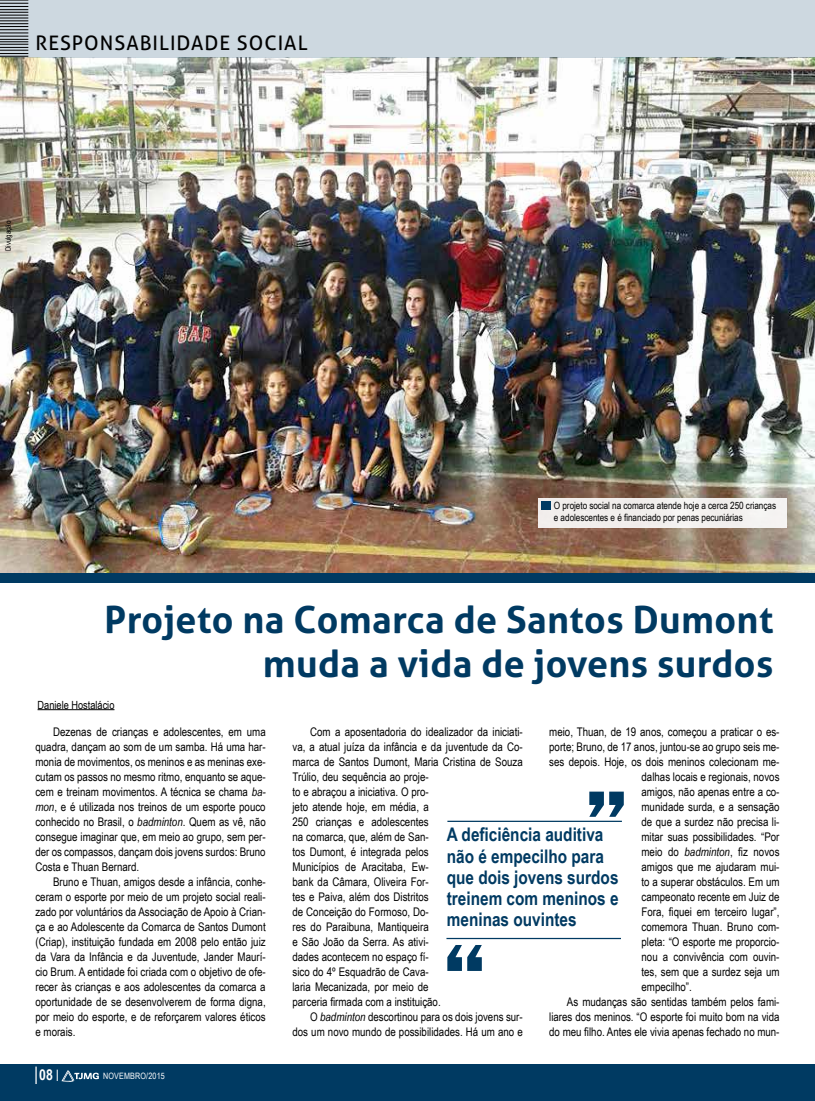
<style>
.page{position:relative;width:815px;height:1101px;background:#fff}
.page>*{position:absolute;margin:0;border:0;box-sizing:border-box;transform-origin:0 0}
.t1{font:700 37.5px/43.8px "Aller";letter-spacing:.01em;color:#003a62;text-align:right}
.t2{font:20px "Aller";letter-spacing:.05em;color:#000}
.t3{font:700 18.75px/21.2px "Arial Narrow";color:#003a62}
.t4{font:700 15px "Arial Narrow";color:#fff}
.t5{font:11.88px/15px "Arial Narrow";color:#000;text-align:justify}
.t6{font:11.25px "Arial Narrow";color:#000}
.t7{font:10px/12px "Arial Narrow";letter-spacing:-.005em;color:#000}
.t8{font:8.75px "Arial Narrow";letter-spacing:.02em;color:#fff}
.t9{font:7.5px "Arial Narrow";color:#000}
.s1{font-style:italic}
</style>
<div class="page">
<div style="left:0;top:458px;width:815px;height:124px;background:#003a62"></div>
<img style="left:0;top:57px;width:815px;height:515px">
<svg style="left:589px;top:791px;width:35px;height:25px"></svg>
<svg style="left:447px;top:945px;width:35px;height:25px"></svg>
<hr style="left:446px;top:937px;width:175px;height:1px;background:#003a62">
<hr style="left:447px;top:820px;width:175px;height:1px;background:#003a62">
<div style="left:0;top:1064px;width:815px;height:36px;background:#003a62"></div>
<div style="left:0;top:0;width:815px;height:57px;background:#cdd8e0"></div>
<svg style="left:35px;top:1066px;width:2px;height:17px"></svg>
<svg style="left:57px;top:1069px;width:42px;height:12px"></svg>
<hr style="left:38px;top:709px;width:76px;height:1px;background:#000">
<svg style="left:0;top:0;width:28px;height:57px"></svg>
<div style="left:539px;top:498px;width:248px;height:29px;background:#f2efed"></div>
<div style="left:541px;top:501px;width:10px;height:9px;background:#003a62"></div>
<h2 class="t2" style="left:35px;top:31px;width:26px">RESPONSABILIDADE</h2>
<h2 class="t2" style="left:237px;top:31px;width:52px">SOCIAL</h2>
<p class="t9" style="left:3px;top:251px;width:32px;rotate:-90deg">Divulgação</p>
<p class="t7" style="left:554px;top:499px;width:224px">O projeto social na comarca atende hoje a cerca 250 crianças e adolescentes e é financiado por penas pecuniárias</p>
<h1 class="t1" style="left:104px;top:597px;width:670px">Projeto na Comarca de Santos Dumont muda a vida de jovens surdos</h1>
<p class="t6" style="left:38px;top:696px;width:78px">Daniele Hostalácio</p>
<p class="t5" style="left:35px;top:723px;width:232px;text-indent:18px">Dezenas de crianças e adolescentes, em uma quadra, dançam ao som de um samba. Há uma har&shy;monia de movimentos, os meninos e as meninas exe&shy;cutam os passos no mesmo ritmo, enquanto se aque&shy;cem e treinam movimentos. A técnica se chama <span class="s1">ba&shy;mon</span>, e é utilizada nos treinos de um esporte pouco conhecido no Brasil, o <span class="s1">badminton</span>. Quem as vê, não consegue imaginar que, em meio ao grupo, sem per&shy;der os compassos, dançam dois jovens surdos: Bruno Costa e Thuan Bernard.</p>
<p class="t5" style="left:35px;top:873px;width:232px;text-indent:18px">Bruno e Thuan, amigos desde a infância, conhe&shy;ceram o esporte por meio de um projeto social reali&shy;zado por voluntários da Associação de Apoio à Crian&shy;ça e ao Adolescente da Comarca de Santos Dumont (Criap), instituição fundada em 2008 pelo então juiz da Vara da Infância e da Juventude, Jander Maurí&shy;cio Brum. A entidade foi criada com o objetivo de ofe&shy;recer às crianças e aos adolescentes da comarca a oportunidade de se desenvolverem de forma digna, por meio do esporte, e de reforçarem valores éticos e morais.</p>
<p class="t4" style="left:39px;top:1063px;width:15px">08</p>
<p class="t8" style="left:103px;top:1069px;width:63px">NOVEMBRO/2015</p>
<p class="t5" style="left:292px;top:723px;width:232px;text-align:left;text-indent:18px">Com a aposentadoria do idealizador da iniciati&shy;va, a atual juíza da infância e da juventude da Co&shy;marca de Santos Dumont, Maria Cristina de Souza<br>Trúlio, deu sequência ao proje-<br>to e abraçou a iniciativa. O pro-<br>jeto atende hoje, em média, a<br>250 crianças e adolescentes<br>na comarca, que, além de San-<br>tos Dumont, é integrada pelos<br>Municípios de Aracitaba, Ew-<br>bank da Câmara, Oliveira For-<br>tes e Paiva, além dos Distritos<br>de Conceição do Formoso, Do-<br>res do Paraibuna, Mantiqueira<br>e São João da Serra. As ativi-<br>dades acontecem no espaço fí-<br>sico do 4º Esquadrão de Cava-<br>laria Mecanizada, por meio de<br>parceria firmada com a instituição.</p>
<p class="t5" style="left:292px;top:1008px;width:232px;text-align:right">O <span class="s1">badminton</span> descortinou para os dois jovens sur&shy;dos um novo mundo de possibilidades. Há um ano e</p>
<p class="t5" style="left:549px;top:723px;width:232px">meio, Thuan, de 19 anos, começou a praticar o es-</p>
<p class="t5" style="left:549px;top:738px;width:232px">porte; Bruno, de 17 anos, juntou-se ao grupo seis me-</p>
<p class="t5" style="left:549px;top:753px;width:232px">ses depois. Hoje, os dois meninos colecionam me-</p>
<p class="t5" style="left:641px;top:768px;width:140px">dalhas locais e regionais, novos</p>
<p class="t5" style="left:641px;top:783px;width:140px">amigos, não apenas entre a co-</p>
<p class="t5" style="left:641px;top:798px;width:140px">munidade surda, e a sensação</p>
<p class="t5" style="left:641px;top:813px;width:140px">de que a surdez não precisa li-</p>
<p class="t5" style="left:641px;top:828px;width:140px">mitar suas possibilidades. “Por</p>
<p class="t5" style="left:641px;top:843px;width:140px">meio do <span class="s1">badminton</span>, fiz novos</p>
<p class="t5" style="left:641px;top:858px;width:140px">amigos que me ajudaram mui-</p>
<p class="t5" style="left:641px;top:873px;width:140px">to a superar obstáculos. Em um</p>
<p class="t5" style="left:641px;top:888px;width:140px">campeonato recente em Juiz de</p>
<p class="t5" style="left:641px;top:903px;width:140px">Fora, fiquei em terceiro lugar”,</p>
<p class="t5" style="left:641px;top:918px;width:140px">comemora Thuan. Bruno com-</p>
<p class="t5" style="left:641px;top:933px;width:140px">pleta: “O esporte me proporcio-</p>
<p class="t5" style="left:641px;top:948px;width:140px">nou a convivência com ouvin-</p>
<p class="t5" style="left:641px;top:963px;width:140px">tes, sem que a surdez seja um</p>
<p class="t5" style="left:641px;top:978px;width:52px">empecilho”.</p>
<p class="t5" style="left:567px;top:993px;width:214px">As mudanças são sentidas também pelos fami-</p>
<p class="t5" style="left:549px;top:1008px;width:232px">liares dos meninos. “O esporte foi muito bom na vida</p>
<p class="t5" style="left:549px;top:1023px;width:232px">do meu filho. Antes ele vivia apenas fechado no mun-</p>
<h3 class="t3" style="left:447px;top:823px;width:173px">A deficiência auditiva não é empecilho para que dois jovens surdos treinem com meninos e meninas ouvintes</h3>
</div>
